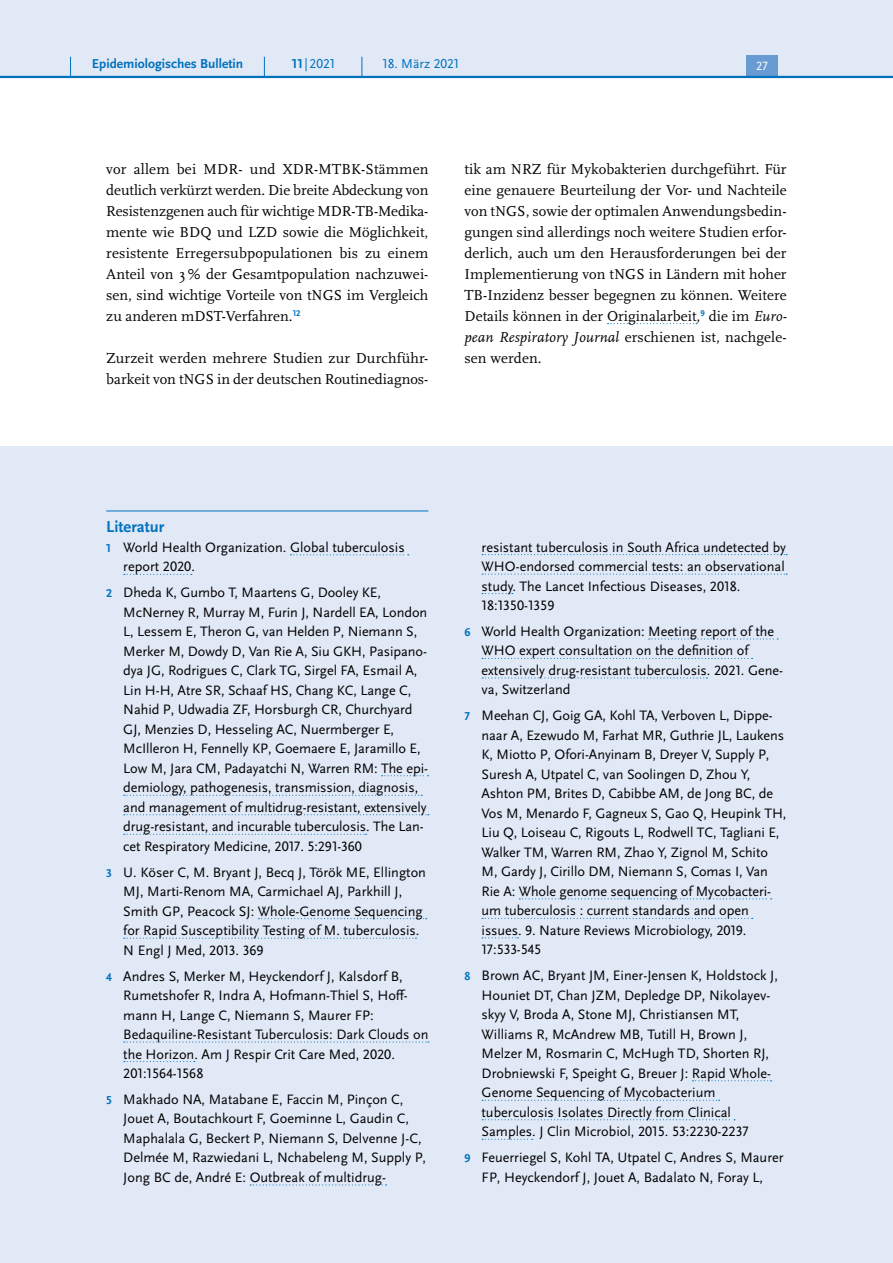
<style>
.page{position:relative;width:893px;height:1263px;background:#fff}
.page>*{position:absolute;margin:0;border:0;box-sizing:border-box;transform-origin:0 0}
.H4_-_Anhang_allerers{font:700 16.5px "Scala Sans Pro";color:#0072bc}
.P_-_Fließtext{font:15px/21px "Scala Pro";color:#000;text-align:justify}
.t1{font:14.25px/19.5px "Scala Sans Pro";color:#000}
.t2{font:700 13.5px "Scala Sans Pro";color:#0072bc}
.t3{font:13.5px "Scala Sans Pro";color:#0072bc}
.t4{font:12.45px "Scala Sans Pro";color:#fff}
.s1{font-weight:700}
.s2{font-style:italic}
.s3{font-weight:700;font-size:12px;color:#0072bc}
</style>
<div class="page">
<div style="left:0;top:447px;width:893px;height:816px;background:#e1e8f6"></div>
<svg style="left:608px;top:323px;width:89px;height:1px"></svg>
<hr style="left:106px;top:511px;width:322px;height:1px;background:#0072bc">
<svg style="left:291px;top:554px;width:118px;height:1px"></svg>
<svg style="left:124px;top:574px;width:68px;height:1px"></svg>
<svg style="left:382px;top:775px;width:47px;height:1px"></svg>
<svg style="left:124px;top:795px;width:298px;height:1px"></svg>
<svg style="left:124px;top:814px;width:305px;height:1px"></svg>
<svg style="left:124px;top:834px;width:243px;height:1px"></svg>
<svg style="left:258px;top:918px;width:169px;height:1px"></svg>
<svg style="left:124px;top:938px;width:292px;height:1px"></svg>
<svg style="left:124px;top:1041px;width:305px;height:1px"></svg>
<svg style="left:124px;top:1061px;width:71px;height:1px"></svg>
<svg style="left:250px;top:1184px;width:137px;height:1px"></svg>
<svg style="left:482px;top:554px;width:305px;height:1px"></svg>
<svg style="left:482px;top:573px;width:305px;height:2px"></svg>
<svg style="left:482px;top:593px;width:31px;height:1px"></svg>
<svg style="left:649px;top:638px;width:129px;height:1px"></svg>
<svg style="left:482px;top:658px;width:271px;height:1px"></svg>
<svg style="left:482px;top:677px;width:225px;height:1px"></svg>
<svg style="left:519px;top:898px;width:253px;height:1px"></svg>
<svg style="left:482px;top:918px;width:271px;height:1px"></svg>
<svg style="left:482px;top:937px;width:37px;height:1px"></svg>
<svg style="left:692px;top:1080px;width:79px;height:1px"></svg>
<svg style="left:482px;top:1100px;width:237px;height:1px"></svg>
<svg style="left:482px;top:1119px;width:253px;height:1px"></svg>
<svg style="left:482px;top:1139px;width:51px;height:1px"></svg>
<div style="left:0;top:0;width:893px;height:77px;background:#e1e8f6"></div>
<div style="left:746px;top:55px;width:32px;height:21px;background:#679bd2"></div>
<hr style="left:0;top:76px;width:893px;height:2px;background:#0072bc">
<svg style="left:70px;top:57px;width:1px;height:19px"></svg>
<svg style="left:264px;top:57px;width:1px;height:19px"></svg>
<svg style="left:362px;top:57px;width:1px;height:19px"></svg>
<p class="t2" style="left:92px;top:55px;width:153px">Epidemiologisches Bulletin</p>
<p class="t3" style="left:292px;top:55px;width:45px"><span class="s1">11</span> |2021</p>
<p class="t3" style="left:383px;top:55px;width:78px">18. März 2021</p>
<p class="t4" style="left:756px;top:59px;width:13px">27</p>
<p class="P_-_Fließtext" style="left:106px;top:158px;width:324px">vor allem bei MDR- und XDR-MTBK-Stämmen deutlich verkürzt werden. Die breite Abdeckung von Resistenzgenen auch für wichtige MDR-TB-Medika&shy;mente wie BDQ und LZD sowie die Möglichkeit, resistente Erregersubpopulationen bis zu einem Anteil von 3 % der Gesamtpopulation nachzuwei&shy;sen, sind wichtige Vorteile von tNGS im Vergleich zu anderen mDST-Verfahren.<sup>12</sup></p>
<p class="P_-_Fließtext" style="left:106px;top:347px;width:324px">Zurzeit werden mehrere Studien zur Durchführ&shy;barkeit von tNGS in der deutschen Routinediagnos-</p>
<p class="P_-_Fließtext" style="left:465px;top:158px;width:324px">tik am NRZ für Mykobakterien durchgeführt. Für eine genauere Beurteilung der Vor- und Nachteile von tNGS, sowie der optimalen Anwendungsbedin&shy;gungen sind allerdings noch weitere Studien erfor&shy;derlich, auch um den Herausforderungen bei der Implementierung von tNGS in Ländern mit hoher TB-Inzidenz besser begegnen zu können. Weitere Details können in der Originalarbeit,<sup>9</sup> die im <span class="s2">Euro&shy;pean Respiratory Journal</span> erschienen ist, nachgele&shy;sen werden.</p>
<h4 class="H4_-_Anhang_allerers" style="left:106px;top:517px;width:60px">Literatur</h4>
<p class="t1" style="left:123px;top:537px;width:283px;text-indent:-17px"><span class="s3">1</span> World Health Organization. Global tuberculosis report 2020.</p>
<p class="t1" style="left:123px;top:583px;width:306px;text-indent:-17px"><span class="s3">2</span> Dheda K, Gumbo T, Maartens G, Dooley KE, McNerney R, Murray M, Furin J, Nardell EA, London L, Lessem E, Theron G, van Helden P, Niemann S, Merker M, Dowdy D, Van Rie A, Siu GKH, Pasipano&shy;dya JG, Rodrigues C, Clark TG, Sirgel FA, Esmail A, Lin H-H, Atre SR, Schaaf HS, Chang KC, Lange C, Nahid P, Udwadia ZF, Horsburgh CR, Churchyard GJ, Menzies D, Hesseling AC, Nuermberger E, McIlleron H, Fennelly KP, Goemaere E, Jaramillo E, Low M, Jara CM, Padayatchi N, Warren RM: The epi&shy;demiology, pathogenesis, transmission, diagnosis, and management of multidrug-resistant, extensively drug-resistant, and incurable tuberculosis. The Lan&shy;cet Respiratory Medicine, 2017. 5:291-360</p>
<p class="t1" style="left:123px;top:862px;width:304px;text-indent:-17px"><span class="s3">3</span> U. Köser C, M. Bryant J, Becq J, Török ME, Ellington MJ, Marti-Renom MA, Carmichael AJ, Parkhill J, Smith GP, Peacock SJ: Whole-Genome Sequencing for Rapid Susceptibility Testing of M. tuberculosis.<br>N Engl J Med, 2013. 369</p>
<p class="t1" style="left:123px;top:966px;width:307px;text-indent:-17px"><span class="s3">4</span> Andres S, Merker M, Heyckendorf J, Kalsdorf B, Rumetshofer R, Indra A, Hofmann-Thiel S, Hoff&shy;mann H, Lange C, Niemann S, Maurer FP:<br>Bedaquiline-Resistant Tuberculosis: Dark Clouds on the Horizon. Am J Respir Crit Care Med, 2020.<br>201:1564-1568</p>
<p class="t1" style="left:123px;top:1089px;width:304px;text-indent:-17px"><span class="s3">5</span> Makhado NA, Matabane E, Faccin M, Pinçon C, Jouet A, Boutachkourt F, Goeminne L, Gaudin C, Maphalala G, Beckert P, Niemann S, Delvenne J-C, Delmée M, Razwiedani L, Nchabeleng M, Supply P, Jong BC de, André E: Outbreak of multidrug-</p>
<p class="t1" style="left:482px;top:537px;width:306px">resistant tuberculosis in South Africa undetected by WHO-endorsed commercial tests: an observational study. The Lancet Infectious Diseases, 2018.<br>18:1350-1359</p>
<p class="t1" style="left:482px;top:621px;width:303px;text-indent:-17px"><span class="s3">6</span> World Health Organization: Meeting report of the WHO expert consultation on the definition of extensively drug-resistant tuberculosis. 2021. Gene&shy;va, Switzerland</p>
<p class="t1" style="left:482px;top:706px;width:306px;text-indent:-17px"><span class="s3">7</span> Meehan CJ, Goig GA, Kohl TA, Verboven L, Dippe&shy;naar A, Ezewudo M, Farhat MR, Guthrie JL, Laukens K, Miotto P, Ofori-Anyinam B, Dreyer V, Supply P, Suresh A, Utpatel C, van Soolingen D, Zhou Y, Ashton PM, Brites D, Cabibbe AM, de Jong BC, de Vos M, Menardo F, Gagneux S, Gao Q, Heupink TH, Liu Q, Loiseau C, Rigouts L, Rodwell TC, Tagliani E, Walker TM, Warren RM, Zhao Y, Zignol M, Schito M, Gardy J, Cirillo DM, Niemann S, Comas I, Van Rie A: Whole genome sequencing of Mycobacteri&shy;um tuberculosis : current standards and open issues. 9. Nature Reviews Microbiology, 2019.<br>17:533-545</p>
<p class="t1" style="left:482px;top:966px;width:298px;text-indent:-17px"><span class="s3">8</span> Brown AC, Bryant JM, Einer-Jensen K, Holdstock J, Houniet DT, Chan JZM, Depledge DP, Nikolayev&shy;skyy V, Broda A, Stone MJ, Christiansen MT, Williams R, McAndrew MB, Tutill H, Brown J, Melzer M, Rosmarin C, McHugh TD, Shorten RJ, Drobniewski F, Speight G, Breuer J: Rapid Whole-Genome Sequencing of Mycobacterium tuberculosis Isolates Directly from Clinical Samples. J Clin Microbiol, 2015. 53:2230-2237</p>
<p class="t1" style="left:465px;top:1148px;width:321px;text-align:center"><span class="s3">9</span> Feuerriegel S, Kohl TA, Utpatel C, Andres S, Maurer<br>FP, Heyckendorf J, Jouet A, Badalato N, Foray L,</p>
</div>
